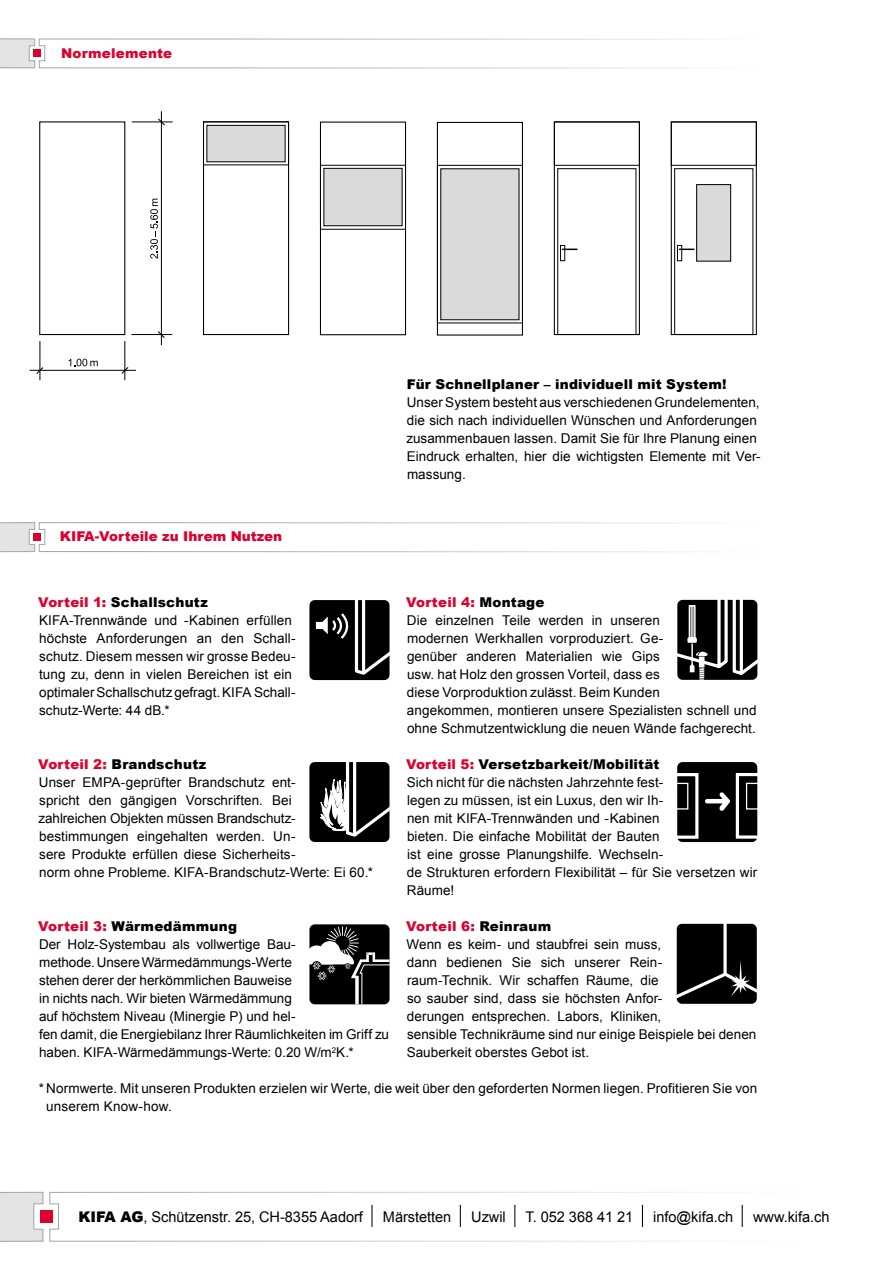
<style>
.page{position:relative;width:893px;height:1263px;background:#fff}
.page>*{position:absolute;margin:0;border:0;box-sizing:border-box;transform-origin:0 0}
.t1{font:14.7px "Arial";letter-spacing:-.005em;color:#000}
.t2{font:13.5px/18px "Arial";letter-spacing:.005em;color:#000}
.t3{font:900 13.5px "Arial";color:#dc002e}
.t4{font:900 13.5px "Arial";letter-spacing:.015em;color:#000}
.s1{font-weight:900;color:#dc002e}
.s2{font-weight:900}
</style>
<div class="page">
<svg style="left:0;top:522px;width:685px;height:31px"></svg>
<div style="left:33px;top:533px;width:8px;height:8px;background:#dc002e"></div>
<svg style="left:0;top:38px;width:690px;height:31px"></svg>
<div style="left:33px;top:49px;width:8px;height:8px;background:#dc002e"></div>
<div style="left:671px;top:121px;width:86px;height:45px;border:1px solid #000"></div>
<svg style="left:30px;top:111px;width:701px;height:260px"></svg>
<hr style="left:132px;top:122px;width:41px;height:1px;background:#000">
<hr style="left:131px;top:334px;width:41px;height:1px;background:#000">
<svg style="left:35px;top:117px;width:131px;height:258px"></svg>
<hr style="left:124px;top:341px;width:1px;height:39px;background:#000">
<hr style="left:40px;top:341px;width:1px;height:39px;background:#000">
<div style="left:309px;top:924px;width:81px;height:80px;background:#000;border-radius:5px"></div>
<svg style="left:309px;top:926px;width:81px;height:78px"></svg>
<div style="left:309px;top:762px;width:80px;height:80px;background:#000;border-radius:5px"></div>
<svg style="left:320px;top:762px;width:70px;height:77px"></svg>
<div style="left:309px;top:600px;width:81px;height:80px;background:#000;border-radius:5px"></div>
<svg style="left:316px;top:600px;width:74px;height:78px"></svg>
<svg style="left:676px;top:923px;width:81px;height:81px;background:#1c1c1c"></svg>
<svg style="left:677px;top:600px;width:80px;height:80px"></svg>
<div style="left:677px;top:762px;width:80px;height:80px;background:#000;border-radius:5px"></div>
<svg style="left:677px;top:771px;width:80px;height:69px"></svg>
<svg style="left:0;top:1191px;width:743px;height:51px"></svg>
<p class="t3" style="left:61px;top:43px;width:113px">Normelemente</p>
<p class="t3" style="left:60px;top:527px;width:224px">KIFA-Vorteile zu Ihrem Nutzen</p>
<p class="t4" style="left:407px;top:375px;width:321px">Für Schnellplaner – individuell mit System!</p>
<p class="t2" style="left:406px;top:394px;width:356px">Unser System besteht aus verschiedenen Grundelementen, die sich nach individuellen Wünschen und Anforderungen zusammenbauen lassen. Damit Sie für Ihre Planung einen Eindruck erhalten, hier die wichtigsten Elemente mit Ver&shy;massung.</p>
<p class="t2" style="left:406px;top:593px;width:352px"><span class="s1">Vorteil 4:</span> <span class="s2">Montage<br></span>Die einzelnen Teile werden in unseren<br>modernen Werkhallen vorproduziert. Ge-<br>genüber anderen Materialien wie Gips<br>usw. hat Holz den grossen Vorteil, dass es<br>diese Vorproduktion zulässt. Beim Kunden<br>angekommen, montieren unsere Spezialisten schnell und ohne Schmutzentwicklung die neuen Wände fachgerecht.</p>
<p class="t2" style="left:406px;top:755px;width:353px"><span class="s1">Vorteil 5:</span> <span class="s2">Versetzbarkeit/Mobilität<br></span>Sich nicht für die nächsten Jahrzehnte fest-<br>legen zu müssen, ist ein Luxus, den wir Ih-<br>nen mit KIFA-Trennwänden und -Kabinen<br>bieten. Die einfache Mobilität der Bauten<br>ist eine grosse Planungshilfe. Wechseln-<br>de Strukturen erfordern Flexibilität – für Sie versetzen wir Räume!</p>
<p class="t2" style="left:406px;top:917px;width:352px"><span class="s1">Vorteil 6:</span> <span class="s2">Reinraum<br></span>Wenn es keim- und staubfrei sein muss,<br>dann bedienen Sie sich unserer Rein-<br>raum-Technik. Wir schaffen Räume, die<br>so sauber sind, dass sie höchsten Anfor-<br>derungen entsprechen. Labors, Kliniken,<br>sensible Technikräume sind nur einige Beispiele bei denen Sauberkeit oberstes Gebot ist.</p>
<p class="t2" style="left:46px;top:1080px;width:713px;text-indent:-7px">* Normwerte. Mit unseren Produkten erzielen wir Werte, die weit über den geforderten Normen liegen. Profitieren Sie von unserem Know-how.</p>
<p class="t2" style="left:38px;top:594px;width:259px"><span class="s1">Vorteil 1:</span> <span class="s2">Schallschutz </span>KIFA-Trennwände und -Kabinen erfüllen höchste Anforderungen an den Schall&shy;schutz. Diesem messen wir grosse Bedeu&shy;tung zu, denn in vielen Bereichen ist ein optimaler Schallschutz gefragt. KIFA Schall&shy;schutz-Werte: 44 dB.*</p>
<p class="t2" style="left:38px;top:756px;width:336px"><span class="s1">Vorteil 2:</span> <span class="s2">Brandschutz<br></span>Unser EMPA-geprüfter Brandschutz ent-<br>spricht den gängigen Vorschriften. Bei<br>zahlreichen Objekten müssen Brandschutz&shy;bestimmungen eingehalten werden. Un-<br>sere Produkte erfüllen diese Sicherheits-<br>norm ohne Probleme. KIFA-Brandschutz-Werte: Ei 60.*</p>
<p class="t2" style="left:38px;top:918px;width:352px"><span class="s1">Vorteil 3:</span> <span class="s2">Wärmedämmung<br></span>Der Holz-Systembau als vollwertige Bau-<br>methode. Unsere Wärmedämmungs-Werte<br>stehen derer der herkömmlichen Bauweise<br>in nichts nach. Wir bieten Wärmedämmung<br>auf höchstem Niveau (Minergie P) und hel-<br>fen damit, die Energiebilanz Ihrer Räumlichkeiten im Griff zu haben. KIFA-Wärmedämmungs-Werte: 0.20 W/m<sup>2</sup>K.*</p>
<p class="t1" style="left:78px;top:1207px;width:286px"><span class="s2">KIFA AG</span>, Schützenstr. 25, CH-8355 Aadorf</p>
<p class="t1" style="left:383px;top:1207px;width:70px">Märstetten</p>
<p class="t1" style="left:471px;top:1207px;width:36px">Uzwil</p>
<p class="t1" style="left:526px;top:1207px;width:109px">T. 052 368 41 21</p>
<p class="t1" style="left:653px;top:1207px;width:81px">info@kifa.ch</p>
<p class="t1" style="left:753px;top:1207px;width:78px">www.kifa.ch</p>
</div>
